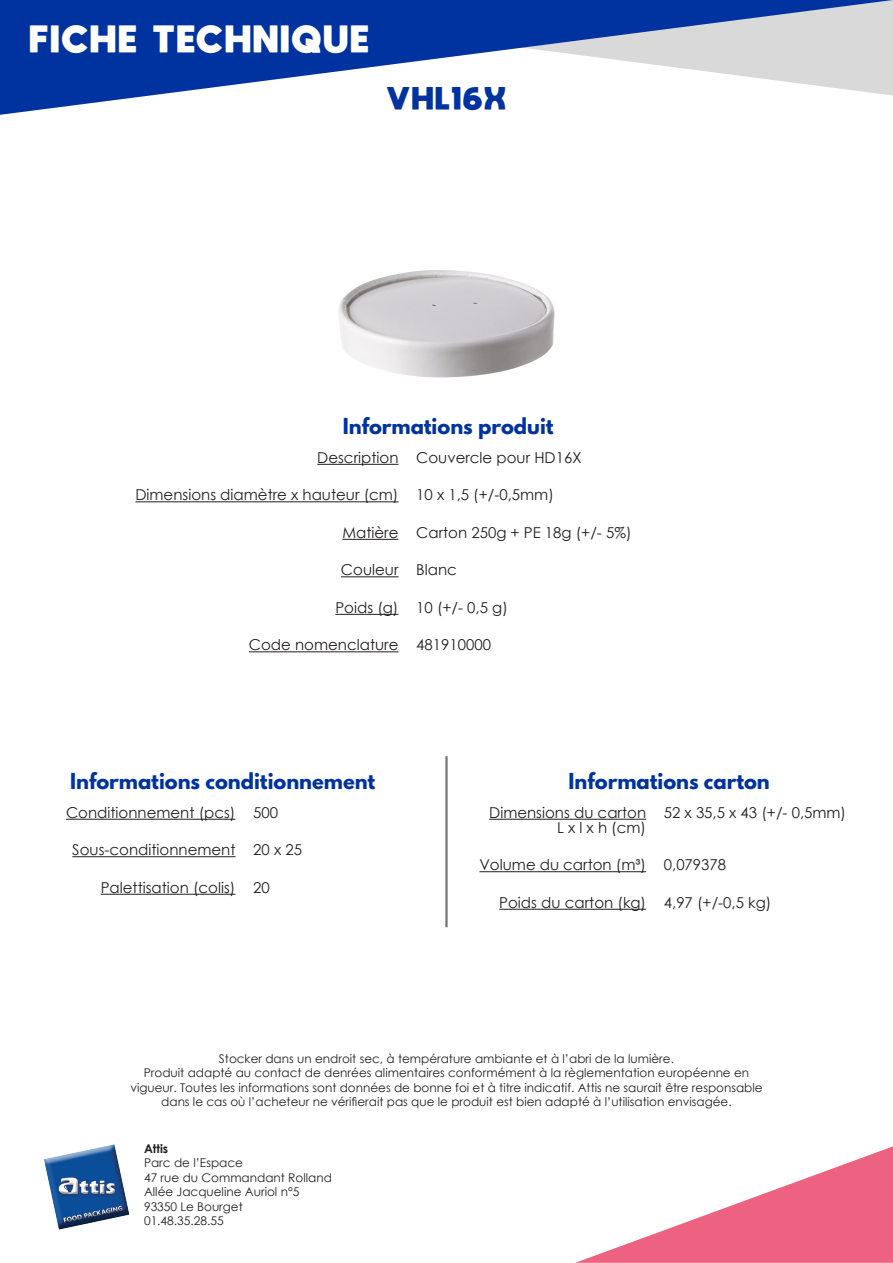
<style>
.page{position:relative;width:893px;height:1263px;background:#fff}
.page>*{position:absolute;margin:0;border:0;box-sizing:border-box;transform-origin:0 0}
.t1{font:800 27px "moon get";letter-spacing:.1em;color:#fff}
.t2{font:800 22.5px "moon get";letter-spacing:.1em;color:#0033a0}
.t3{font:700 19.5px "League Spartan";color:#0033a0}
.t4{font:15px "Century Gothic";color:#231f20}
.t5{font:12px/14.4px "Century Gothic";color:#231f20;text-align:center}
.t6{font:700 12px "Century Gothic";color:#231f20}
</style>
<div class="page">
<svg style="left:0;top:0;width:893px;height:115px"></svg>
<svg style="left:575px;top:1146px;width:318px;height:117px"></svg>
<hr style="left:317px;top:464px;width:81px;height:1px;background:#231f20">
<hr style="left:135px;top:501px;width:263px;height:1px;background:#231f20">
<hr style="left:342px;top:539px;width:56px;height:1px;background:#231f20">
<hr style="left:341px;top:576px;width:57px;height:1px;background:#231f20">
<hr style="left:335px;top:614px;width:63px;height:1px;background:#231f20">
<hr style="left:249px;top:651px;width:149px;height:1px;background:#231f20">
<img style="left:44px;top:1144px;width:86px;height:85px">
<hr style="left:489px;top:819px;width:157px;height:1px;background:#231f20">
<hr style="left:479px;top:871px;width:167px;height:1px;background:#231f20">
<hr style="left:499px;top:909px;width:147px;height:1px;background:#231f20">
<hr style="left:66px;top:819px;width:169px;height:1px;background:#231f20">
<hr style="left:72px;top:856px;width:163px;height:1px;background:#231f20">
<hr style="left:101px;top:894px;width:134px;height:1px;background:#231f20">
<hr style="left:445px;top:756px;width:3px;height:171px;background:#757575">
<img style="left:338px;top:271px;width:217px;height:106px">
<p class="t1" style="left:30px;top:22px;width:340px">FICHE TECHNIQUE</p>
<p class="t2" style="left:387px;top:84px;width:120px">VHL16X</p>
<p class="t3" style="left:343px;top:410px;width:212px">Informations produit</p>
<p class="t4" style="left:317px;top:447px;width:83px">Description</p>
<p class="t4" style="left:135px;top:484px;width:265px">Dimensions diamètre x hauteur (cm)</p>
<p class="t4" style="left:342px;top:522px;width:58px">Matière</p>
<p class="t4" style="left:341px;top:559px;width:59px">Couleur</p>
<p class="t4" style="left:335px;top:597px;width:65px">Poids (g)</p>
<p class="t4" style="left:249px;top:634px;width:151px">Code nomenclature</p>
<p class="t4" style="left:416px;top:447px;width:167px">Couvercle pour HD16X</p>
<p class="t4" style="left:416px;top:484px;width:139px">10 x 1,5 (+/-0,5mm)</p>
<p class="t4" style="left:416px;top:522px;width:217px">Carton 250g + PE 18g (+/- 5%)</p>
<p class="t4" style="left:416px;top:559px;width:42px">Blanc</p>
<p class="t4" style="left:416px;top:597px;width:93px">10 (+/- 0,5 g)</p>
<p class="t4" style="left:416px;top:634px;width:76px">481910000</p>
<p class="t3" style="left:70px;top:765px;width:307px">Informations conditionnement</p>
<p class="t4" style="left:66px;top:802px;width:171px">Conditionnement (pcs)</p>
<p class="t4" style="left:72px;top:839px;width:165px">Sous-conditionnement</p>
<p class="t4" style="left:101px;top:877px;width:136px">Palettisation (colis)</p>
<p class="t4" style="left:253px;top:802px;width:26px">500</p>
<p class="t4" style="left:253px;top:839px;width:50px">20 x 25</p>
<p class="t4" style="left:253px;top:877px;width:18px">20</p>
<p class="t3" style="left:569px;top:765px;width:203px">Informations carton</p>
<p class="t4" style="left:489px;top:802px;width:158px">Dimensions du carton</p>
<p class="t4" style="left:557px;top:817px;width:91px">L x l x h (cm)</p>
<p class="t4" style="left:479px;top:854px;width:168px">Volume du carton (m³)</p>
<p class="t4" style="left:499px;top:892px;width:148px">Poids du carton (kg)</p>
<p class="t4" style="left:664px;top:802px;width:184px">52 x 35,5 x 43 (+/- 0,5mm)</p>
<p class="t4" style="left:664px;top:854px;width:64px">0,079378</p>
<p class="t4" style="left:664px;top:892px;width:109px">4,97 (+/-0,5 kg)</p>
<p class="t5" style="left:219px;top:1051px;width:457px">Stocker dans un endroit sec, à température ambiante et à l’abri de la lumière.</p>
<p class="t5" style="left:130px;top:1065px;width:634px">Produit adapté au contact de denrées alimentaires conformément à la règlementation européenne en vigueur. Toutes les informations sont données de bonne foi et à titre indicatif. Attis ne saurait être responsable dans le cas où l’acheteur ne vérifierait pas que le produit est bien adapté à l’utilisation envisagée.</p>
<p class="t6" style="left:144px;top:1139px;width:26px">Attis</p>
<p class="t5" style="left:144px;top:1155px;width:100px">Parc de l’Espace</p>
<p class="t5" style="left:144px;top:1170px;width:189px">47 rue du Commandant Rolland</p>
<p class="t5" style="left:144px;top:1184px;width:157px">Allée Jacqueline Auriol n°5</p>
<p class="t5" style="left:144px;top:1199px;width:100px">93350 Le Bourget</p>
<p class="t5" style="left:144px;top:1213px;width:81px">01.48.35.28.55</p>
</div>
